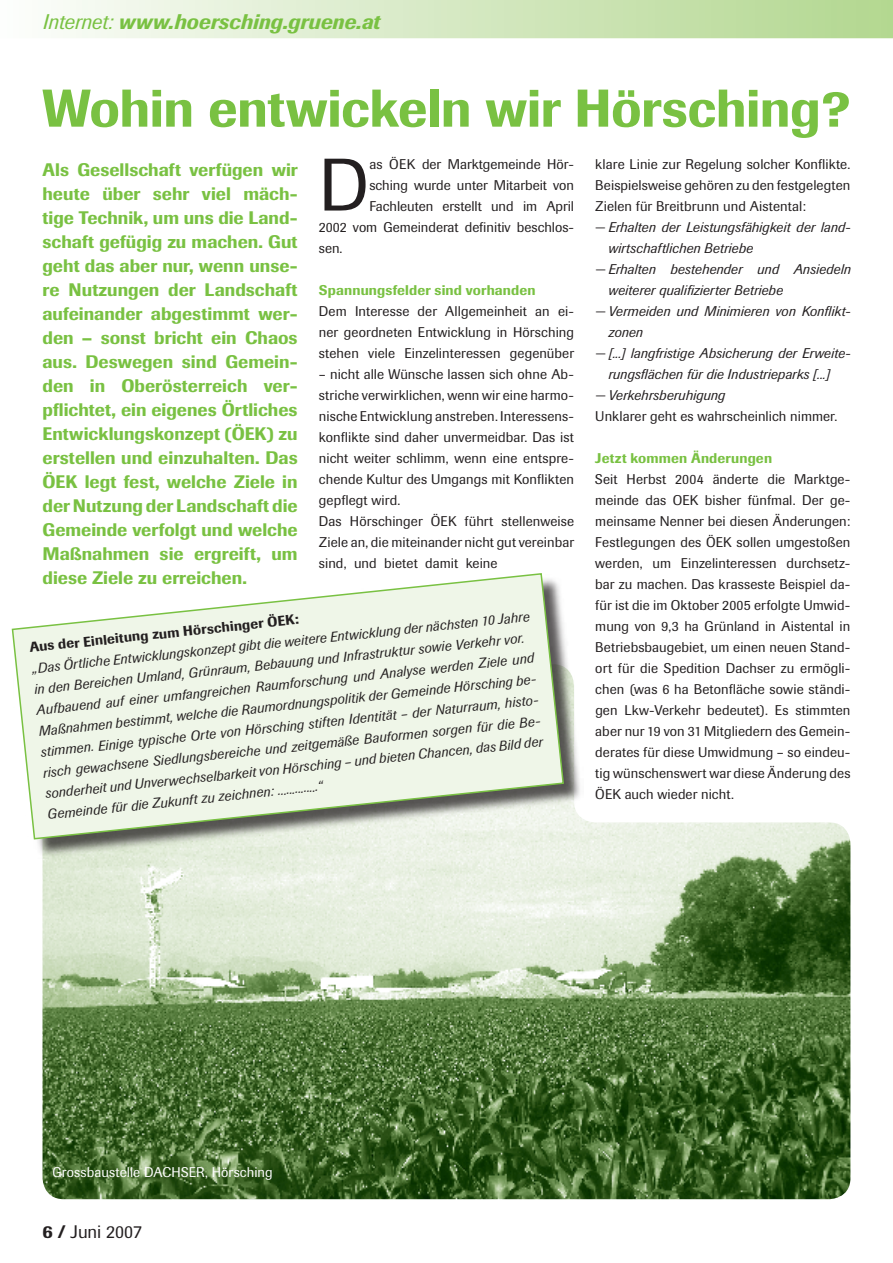
<style>
.page{position:relative;width:893px;height:1263px;background:#fff}
.page>*{position:absolute;margin:0;border:0;box-sizing:border-box;transform-origin:0 0}
.t1{font:73.5px "Imago";color:#231f20}
.t2{font:500 52.5px "Imago";letter-spacing:-.01em;color:#79c142}
.t3{font:italic 500 21px "Imago";letter-spacing:.005em;color:#79c142}
.t4{font:500 18px/24px "Imago";color:#79c142;text-align:justify}
.t5{font:18px "Imago";letter-spacing:-.01em;color:#231f20}
.t6{font:13.95px/21px "Imago";letter-spacing:.005em;color:#231f20;text-align:justify}
.t7{font:italic 13.95px/21px "Imago";letter-spacing:.01em;color:#231f20}
.t8{font:500 13.95px "Imago";letter-spacing:.01em;color:#79c142}
.t9{font:500 13.95px "Imago";color:#231f20}
.t10{font:13.95px "Imago";letter-spacing:.01em;color:#fff}
.s1{font-weight:400}
.s2{font-weight:500}
</style>
<div class="page">
<img style="left:43px;top:819px;width:807px;height:380px">
<div style="left:13px;top:574px;width:570px;height:285px;background:#231f20;opacity:.75"></div>
<svg style="left:11px;top:573px;width:554px;height:267px;background:#e7eee0"></svg>
<svg style="left:63px;top:0;width:830px;height:38px;background:#d4e8c0"></svg>
<h3 class="t3" style="left:43px;top:9px;width:339px"><span class="s1">Internet:</span> www.hoersching.gruene.at</h3>
<h2 class="t2" style="left:43px;top:77px;width:809px">Wohin entwickeln wir Hörsching?</h2>
<h1 class="t1" style="left:319px;top:142px;width:52px">D</h1>
<p class="t6" style="left:369px;top:153px;width:206px">as ÖEK der Marktgemeinde Hör-</p>
<p class="t6" style="left:595px;top:153px;width:257px">klare Linie zur Regelung solcher Konflikte.<br>Beispielsweise gehören zu den festgelegten Zielen für Breitbrunn und Aistental:</p>
<p class="t7" style="left:595px;top:216px;width:257px">− Erhalten der Leistungsfähigkeit der land-</p>
<p class="t7" style="left:608px;top:237px;width:146px">wirtschaftlichen Betriebe</p>
<p class="t7" style="left:595px;top:258px;width:257px">− Erhalten bestehender und Ansiedeln</p>
<p class="t7" style="left:608px;top:279px;width:176px">weiterer qualifizierter Betriebe</p>
<p class="t7" style="left:595px;top:300px;width:257px">− Vermeiden und Minimieren von Konflikt-</p>
<p class="t7" style="left:608px;top:321px;width:36px">zonen</p>
<p class="t7" style="left:595px;top:342px;width:257px">− [...] langfristige Absicherung der Erweite-</p>
<p class="t7" style="left:608px;top:363px;width:223px">rungsflächen für die Industrieparks [...]</p>
<p class="t7" style="left:595px;top:384px;width:131px">− Verkehrsberuhigung</p>
<p class="t6" style="left:595px;top:405px;width:244px">Unklarer geht es wahrscheinlich nimmer.</p>
<p class="t8" style="left:595px;top:449px;width:178px">Jetzt kommen Änderungen</p>
<p class="t6" style="left:595px;top:468px;width:257px">Seit Herbst 2004 änderte die Marktge&shy;meinde das OEK bisher fünfmal. Der ge&shy;meinsame Nenner bei diesen Änderungen:<br>Festlegungen des ÖEK sollen umgestoßen werden, um Einzelinteressen durchsetz&shy;bar zu machen. Das krasseste Beispiel da&shy;für ist die im Oktober 2005 erfolgte Umwid&shy;mung von 9,3 ha Grünland in Aistental in Betriebsbaugebiet, um einen neuen Stand&shy;ort für die Spedition Dachser zu ermögli&shy;chen (was 6 ha Betonfläche sowie ständi&shy;gen Lkw-Verkehr bedeutet). Es stimmten aber nur 19 von 31 Mitgliedern des Gemein&shy;derates für diese Umwidmung – so eindeu&shy;tig wünschenswert war diese Änderung des ÖEK auch wieder nicht.</p>
<p class="t4" style="left:43px;top:157px;width:257px">Als Gesellschaft verfügen wir heute über sehr viel mäch&shy;tige Technik, um uns die Land&shy;schaft gefügig zu machen. Gut geht das aber nur, wenn unse&shy;re Nutzungen der Landschaft aufeinander abgestimmt wer&shy;den – sonst bricht ein Chaos aus. Deswegen sind Gemein&shy;den in Oberösterreich ver&shy;pflichtet, ein eigenes Örtliches Entwicklungskonzept (ÖEK) zu erstellen und einzuhalten. Das ÖEK legt fest, welche Ziele in der Nutzung der Landschaft die Gemeinde verfolgt und welche Maßnahmen sie ergreift, um diese Ziele zu erreichen.</p>
<p class="t9" style="left:29px;top:639px;width:272px;rotate:-6deg">Aus der Einleitung zum Hörschinger ÖEK:</p>
<p class="t6" style="left:369px;top:174px;width:206px">sching wurde unter Mitarbeit von</p>
<p class="t6" style="left:369px;top:195px;width:206px">Fachleuten erstellt und im April</p>
<p class="t6" style="left:319px;top:216px;width:257px">2002 vom Gemeinderat definitiv beschlos-</p>
<p class="t6" style="left:319px;top:237px;width:25px">sen.</p>
<p class="t8" style="left:319px;top:281px;width:218px">Spannungsfelder sind vorhanden</p>
<p class="t6" style="left:319px;top:300px;width:257px">Dem Interesse der Allgemeinheit an ei&shy;ner geordneten Entwicklung in Hörsching stehen viele Einzelinteressen gegenüber</p>
<p class="t6" style="left:319px;top:363px;width:257px;text-align:left">– nicht alle Wünsche lassen sich ohne Ab&shy;striche verwirklichen, wenn wir eine harmo&shy;nische Entwicklung anstreben. Interessens&shy;konflikte sind daher unvermeidbar. Das ist nicht weiter schlimm, wenn eine entspre&shy;chende Kultur des Umgangs mit Konflikten gepflegt wird.<br>Das Hörschinger ÖEK führt stellenweise Ziele an, die miteinander nicht gut vereinbar sind, und bietet damit keine</p>
<p class="t7" style="left:31px;top:658px;width:503px;rotate:-6deg">„Das Örtliche Entwicklungskonzept gibt die weitere Entwicklung der nächsten 10 Jahre in den Bereichen Umland, Grünraum, Bebauung und Infrastruktur sowie Verkehr vor.<br>Aufbauend auf einer umfangreichen Raumforschung und Analyse werden Ziele und Maßnahmen bestimmt, welche die Raumordnungspolitik der Gemeinde Hörsching be&shy;stimmen. Einige typische Orte von Hörsching stiften Identität – der Naturraum, histo&shy;risch gewachsene Siedlungsbereiche und zeitgemäße Bauformen sorgen für die Be&shy;sonderheit und Unverwechselbarkeit von Hörsching – und bieten Chancen, das Bild der Gemeinde für die Zukunft zu zeichnen: ..............“</p>
<p class="t10" style="left:52px;top:1164px;width:222px">Grossbaustelle DACHSER, Hörsching</p>
<p class="t5" style="left:58px;top:1221px;width:86px"><span class="s2">/</span> Juni 2007</p>
</div>
